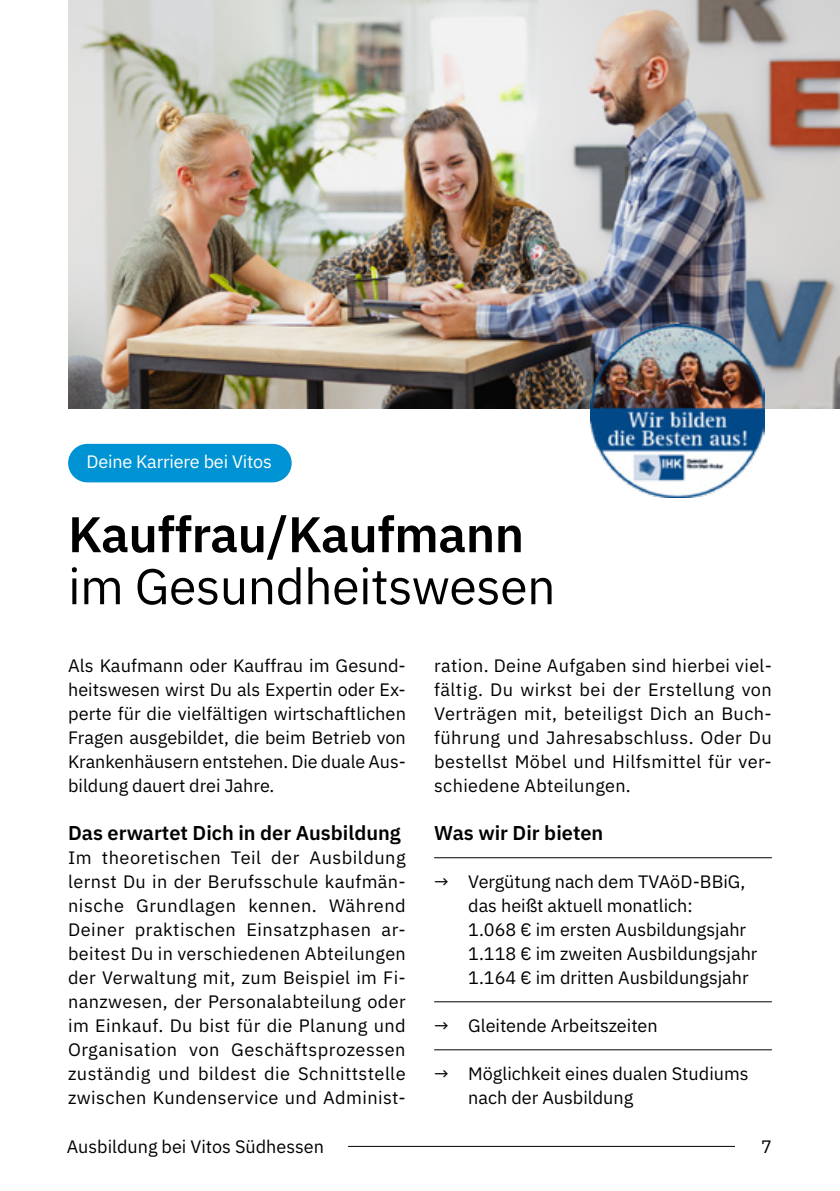
<style>
.page{position:relative;width:840px;height:1191px;background:#fff}
.page>*{position:absolute;margin:0;border:0;box-sizing:border-box;transform-origin:0 0}
.t1{font:50px "IBM Plex Sans";letter-spacing:-.01em;color:#000}
.t2{font:600 50px "IBM Plex Sans";letter-spacing:-.01em;color:#000}
.t3{font:600 20px "IBM Plex Sans";color:#000}
.t4{font:18px/24px "IBM Plex Sans";color:#000;text-align:justify}
.t5{font:18px "IBM Plex Sans";letter-spacing:-.01em;color:#fff}
</style>
<div class="page">
<hr style="left:348px;top:1146px;width:386px;height:1px;background:#000">
<hr style="left:434px;top:857px;width:337px;height:1px;background:#000">
<hr style="left:434px;top:1001px;width:337px;height:1px;background:#000">
<hr style="left:434px;top:1049px;width:337px;height:1px;background:#000">
<img style="left:68px;top:0;width:771px;height:408px">
<div style="left:68px;top:444px;width:223px;height:38px;background:#0093d3;border-radius:19px"></div>
<img style="left:590px;top:324px;width:174px;height:174px">
<p class="t5" style="left:86px;top:448px;width:187px">Deine Karriere bei Vitos</p>
<h1 class="t2" style="left:68px;top:495px;width:457px">Kauffrau/Kaufmann</h1>
<h1 class="t1" style="left:68px;top:548px;width:488px">im Gesundheitswesen</h1>
<p class="t4" style="left:68px;top:652px;width:339px">Als Kaufmann oder Kauffrau im Gesund&shy;heitswesen wirst Du als Expertin oder Ex&shy;perte für die vielfältigen wirtschaftlichen Fragen ausgebildet, die beim Betrieb von Krankenhäusern entstehen. Die duale Aus&shy;bildung dauert drei Jahre.</p>
<p class="t3" style="left:68px;top:817px;width:334px">Das erwartet Dich in der Ausbildung</p>
<p class="t4" style="left:68px;top:844px;width:339px">Im theoretischen Teil der Ausbildung lernst Du in der Berufsschule kaufmän&shy;nische Grundlagen kennen. Während Deiner praktischen Einsatzphasen ar&shy;beitest Du in verschiedenen Abteilungen der Verwaltung mit, zum Beispiel im Fi&shy;nanzwesen, der Personalabteilung oder im Einkauf. Du bist für die Planung und Organisation von Geschäftsprozessen zuständig und bildest die Schnittstelle zwischen Kundenservice und Administ-</p>
<p class="t4" style="left:434px;top:652px;width:339px">ration. Deine Aufgaben sind hierbei viel&shy;fältig. Du wirkst bei der Erstellung von Verträgen mit, beteiligst Dich an Buch&shy;führung und Jahresabschluss. Oder Du bestellst Möbel und Hilfsmittel für ver&shy;schiedene Abteilungen.</p>
<p class="t3" style="left:434px;top:817px;width:171px">Was wir Dir bieten</p>
<p class="t4" style="left:468px;top:868px;width:290px;text-align:left;text-indent:-34px">→ Vergütung nach dem TVAöD-BBiG, das heißt aktuell monatlich:<br>1.068 € im ersten Ausbildungsjahr 1.118 € im zweiten Ausbildungsjahr 1.164 € im dritten Ausbildungsjahr</p>
<p class="t4" style="left:434px;top:1012px;width:225px">→ Gleitende Arbeitszeiten</p>
<p class="t4" style="left:468px;top:1060px;width:282px;text-indent:-34px">→ Möglichkeit eines dualen Studiums nach der Ausbildung</p>
<p class="t4" style="left:67px;top:1133px;width:258px">Ausbildung bei Vitos Südhessen</p>
<p class="t4" style="left:760px;top:1133px;width:12px">7</p>
</div>
